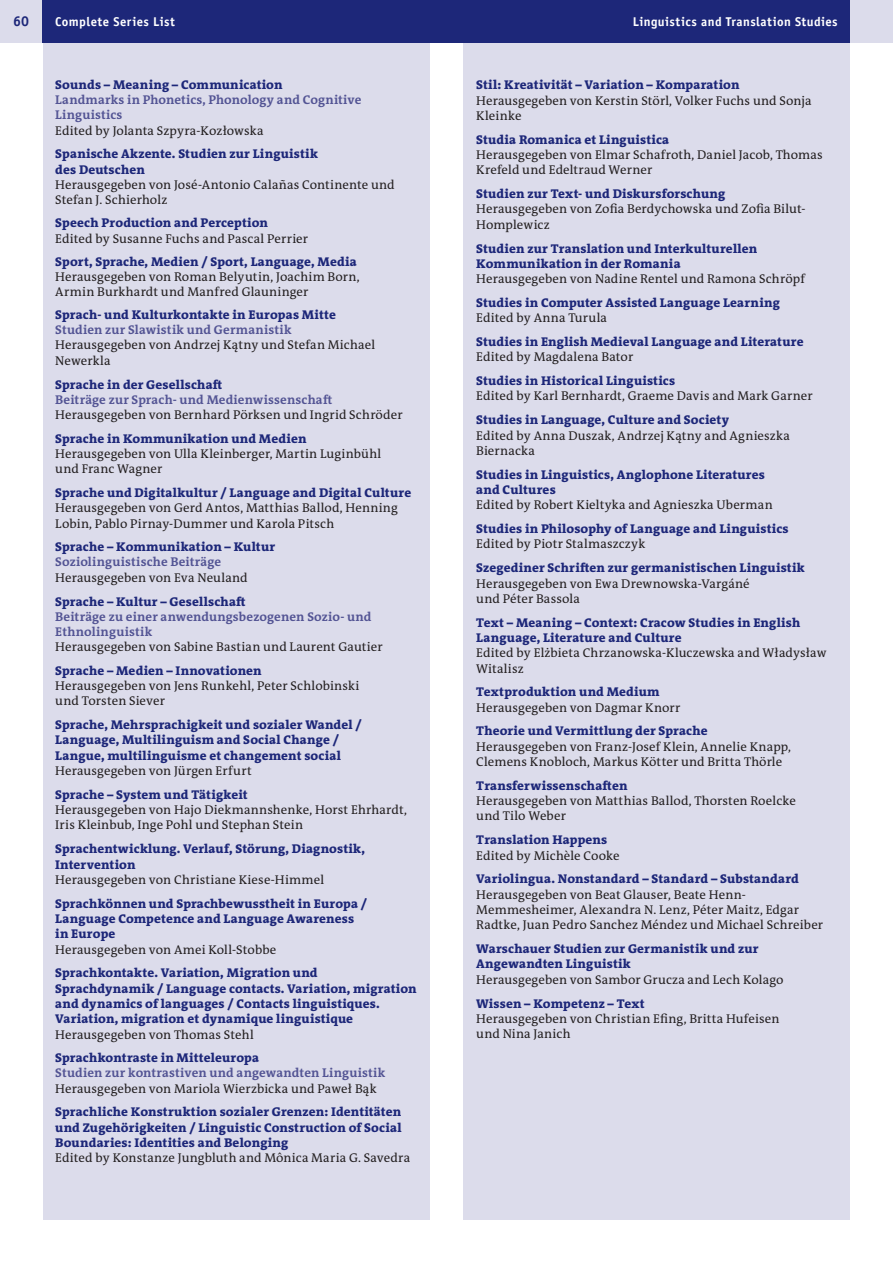
<style>
.page{position:relative;width:893px;height:1263px;background:#fff}
.page>*{position:absolute;margin:0;border:0;box-sizing:border-box;transform-origin:0 0}
.t1{font:700 14.25px "Officina Sans";color:#1d2779}
.Reihenliste__Herausg{font:12.75px/15.3px "The Antiqua B W5 Plain";letter-spacing:.01em;color:#231f20}
.Reihenliste__Titel{font:800 12.75px/15.3px "The Antiqua B W8";letter-spacing:.015em;color:#1d2779}
.Reihenliste__Titel-2{font:700 12.75px/15px "The Antiqua B W7";letter-spacing:.015em;color:#535494}
.t2{font:700 12.75px "Officina Sans";letter-spacing:.035em;color:#fff}
</style>
<div class="page">
<div style="left:0;top:0;width:893px;height:43px;background:#dcdceb"></div>
<div style="left:463px;top:43px;width:387px;height:1177px;background:#dcdceb"></div>
<div style="left:43px;top:43px;width:386px;height:1177px;background:#dcdceb"></div>
<div style="left:43px;top:0;width:807px;height:43px;background:#1d2779"></div>
<p class="t1" style="left:13px;top:13px;width:17px">60</p>
<p class="t2" style="left:55px;top:14px;width:121px">Complete Series List</p>
<p class="t2" style="left:633px;top:14px;width:206px">Linguistics and Translation Studies</p>
<p class="Reihenliste__Titel" style="left:55px;top:77px;width:229px">Sounds – Meaning – Communication</p>
<p class="Reihenliste__Titel-2" style="left:55px;top:93px;width:308px">Landmarks in Phonetics, Phonology and Cognitive<br>Linguistics</p>
<p class="Reihenliste__Herausg" style="left:55px;top:123px;width:210px">Edited by Jolanta Szpyra-Kozłowska</p>
<p class="Reihenliste__Titel" style="left:55px;top:147px;width:264px">Spanische Akzente. Studien zur Linguistik des Deutschen</p>
<p class="Reihenliste__Herausg" style="left:55px;top:177px;width:341px">Herausgegeben von José-Antonio Calañas Continente und<br>Stefan J. Schierholz</p>
<p class="Reihenliste__Titel" style="left:55px;top:215px;width:214px">Speech Production and Perception</p>
<p class="Reihenliste__Herausg" style="left:55px;top:231px;width:254px">Edited by Susanne Fuchs and Pascal Perrier</p>
<p class="Reihenliste__Titel" style="left:55px;top:254px;width:303px">Sport, Sprache, Medien / Sport, Language, Media</p>
<p class="Reihenliste__Herausg" style="left:55px;top:269px;width:306px">Herausgegeben von Roman Belyutin, Joachim Born,<br>Armin Burkhardt und Manfred Glauninger</p>
<p class="Reihenliste__Titel" style="left:55px;top:307px;width:282px">Sprach- und Kulturkontakte in Europas Mitte</p>
<p class="Reihenliste__Titel-2" style="left:55px;top:322px;width:238px">Studien zur Slawistik und Germanistik</p>
<p class="Reihenliste__Herausg" style="left:55px;top:338px;width:321px">Herausgegeben von Andrzej Kątny und Stefan Michael<br>Newerkla</p>
<p class="Reihenliste__Titel" style="left:55px;top:377px;width:169px">Sprache in der Gesellschaft</p>
<p class="Reihenliste__Titel-2" style="left:55px;top:392px;width:279px">Beiträge zur Sprach- und Medienwissenschaft</p>
<p class="Reihenliste__Herausg" style="left:55px;top:407px;width:349px">Herausgegeben von Bernhard Pörksen und Ingrid Schröder</p>
<p class="Reihenliste__Titel" style="left:55px;top:431px;width:253px">Sprache in Kommunikation und Medien</p>
<p class="Reihenliste__Herausg" style="left:55px;top:446px;width:327px">Herausgegeben von Ulla Kleinberger, Martin Luginbühl und Franc Wagner</p>
<p class="Reihenliste__Titel" style="left:55px;top:485px;width:357px">Sprache und Digitalkultur / Language and Digital Culture</p>
<p class="Reihenliste__Herausg" style="left:55px;top:500px;width:344px">Herausgegeben von Gerd Antos, Matthias Ballod, Henning<br>Lobin, Pablo Pirnay-Dummer und Karola Pitsch</p>
<p class="Reihenliste__Titel" style="left:55px;top:540px;width:221px">Sprache – Kommunikation – Kultur</p>
<p class="Reihenliste__Titel-2" style="left:55px;top:555px;width:167px">Soziolinguistische Beiträge</p>
<p class="Reihenliste__Herausg" style="left:55px;top:570px;width:194px">Herausgegeben von Eva Neuland</p>
<p class="Reihenliste__Titel" style="left:55px;top:594px;width:192px">Sprache – Kultur – Gesellschaft</p>
<p class="Reihenliste__Titel-2" style="left:55px;top:609px;width:318px">Beiträge zu einer anwendungsbezogenen Sozio- und<br>Ethnolinguistik</p>
<p class="Reihenliste__Herausg" style="left:55px;top:639px;width:329px">Herausgegeben von Sabine Bastian und Laurent Gautier</p>
<p class="Reihenliste__Titel" style="left:55px;top:663px;width:208px">Sprache – Medien – Innovationen</p>
<p class="Reihenliste__Herausg" style="left:55px;top:678px;width:306px">Herausgegeben von Jens Runkehl, Peter Schlobinski und Torsten Siever</p>
<p class="Reihenliste__Titel" style="left:55px;top:717px;width:308px">Sprache, Mehrsprachigkeit und sozialer Wandel /<br>Language, Multilinguism and Social Change /<br>Langue, multilinguisme et changement social</p>
<p class="Reihenliste__Herausg" style="left:55px;top:763px;width:198px">Herausgegeben von Jürgen Erfurt</p>
<p class="Reihenliste__Titel" style="left:55px;top:787px;width:194px">Sprache – System und Tätigkeit</p>
<p class="Reihenliste__Herausg" style="left:55px;top:802px;width:353px">Herausgegeben von Hajo Diekmannshenke, Horst Ehrhardt,<br>Iris Kleinbub, Inge Pohl und Stephan Stein</p>
<p class="Reihenliste__Titel" style="left:55px;top:841px;width:311px">Sprachentwicklung. Verlauf, Störung, Diagnostik,<br>Intervention</p>
<p class="Reihenliste__Herausg" style="left:55px;top:872px;width:270px">Herausgegeben von Christiane Kiese-Himmel</p>
<p class="Reihenliste__Titel" style="left:55px;top:896px;width:313px">Sprachkönnen und Sprachbewusstheit in Europa /<br>Language Competence and Language Awareness in Europe</p>
<p class="Reihenliste__Herausg" style="left:55px;top:942px;width:223px">Herausgegeben von Amei Koll-Stobbe</p>
<p class="Reihenliste__Titel" style="left:55px;top:965px;width:363px">Sprachkontakte. Variation, Migration und Sprachdynamik / Language contacts. Variation, migration and dynamics of languages / Contacts linguistiques.<br>Variation, migration et dynamique linguistique</p>
<p class="Reihenliste__Herausg" style="left:55px;top:1027px;width:200px">Herausgegeben von Thomas Stehl</p>
<p class="Reihenliste__Titel" style="left:55px;top:1050px;width:205px">Sprachkontraste in Mitteleuropa</p>
<p class="Reihenliste__Titel-2" style="left:55px;top:1066px;width:332px">Studien zur kontrastiven und angewandten Linguistik</p>
<p class="Reihenliste__Herausg" style="left:55px;top:1081px;width:323px">Herausgegeben von Mariola Wierzbicka und Paweł Bąk</p>
<p class="Reihenliste__Titel" style="left:55px;top:1104px;width:348px;text-align:justify">Sprachliche Konstruktion sozialer Grenzen: Identitäten und Zugehörigkeiten / Linguistic Construction of Social Boundaries: Identities and Belonging</p>
<p class="Reihenliste__Herausg" style="left:55px;top:1150px;width:356px">Edited by Konstanze Jungbluth and Mônica Maria G. Savedra</p>
<p class="Reihenliste__Titel" style="left:476px;top:77px;width:265px">Stil: Kreativität – Variation – Komparation</p>
<p class="Reihenliste__Herausg" style="left:476px;top:93px;width:337px">Herausgegeben von Kerstin Störl, Volker Fuchs und Sonja<br>Kleinke</p>
<p class="Reihenliste__Titel" style="left:476px;top:132px;width:194px">Studia Romanica et Linguistica</p>
<p class="Reihenliste__Herausg" style="left:476px;top:147px;width:348px">Herausgegeben von Elmar Schafroth, Daniel Jacob, Thomas<br>Krefeld und Edeltraud Werner</p>
<p class="Reihenliste__Titel" style="left:476px;top:186px;width:251px">Studien zur Text- und Diskursforschung</p>
<p class="Reihenliste__Herausg" style="left:476px;top:202px;width:331px">Herausgegeben von Zofia Berdychowska und Zofia Bilut-<br>Homplewicz</p>
<p class="Reihenliste__Titel" style="left:476px;top:241px;width:282px">Studien zur Translation und Interkulturellen<br>Kommunikation in der Romania</p>
<p class="Reihenliste__Herausg" style="left:476px;top:271px;width:330px">Herausgegeben von Nadine Rentel und Ramona Schröpf</p>
<p class="Reihenliste__Titel" style="left:476px;top:295px;width:305px">Studies in Computer Assisted Language Learning</p>
<p class="Reihenliste__Herausg" style="left:476px;top:310px;width:132px">Edited by Anna Turula</p>
<p class="Reihenliste__Titel" style="left:476px;top:334px;width:329px">Studies in English Medieval Language and Literature</p>
<p class="Reihenliste__Herausg" style="left:476px;top:349px;width:158px">Edited by Magdalena Bator</p>
<p class="Reihenliste__Titel" style="left:476px;top:373px;width:200px">Studies in Historical Linguistics</p>
<p class="Reihenliste__Herausg" style="left:476px;top:389px;width:338px">Edited by Karl Bernhardt, Graeme Davis and Mark Garner</p>
<p class="Reihenliste__Titel" style="left:476px;top:412px;width:254px">Studies in Language, Culture and Society</p>
<p class="Reihenliste__Herausg" style="left:476px;top:428px;width:315px">Edited by Anna Duszak, Andrzej Kątny and Agnieszka<br>Biernacka</p>
<p class="Reihenliste__Titel" style="left:476px;top:467px;width:290px">Studies in Linguistics, Anglophone Literatures and Cultures</p>
<p class="Reihenliste__Herausg" style="left:476px;top:497px;width:298px">Edited by Robert Kieltyka and Agnieszka Uberman</p>
<p class="Reihenliste__Titel" style="left:476px;top:521px;width:314px">Studies in Philosophy of Language and Linguistics</p>
<p class="Reihenliste__Herausg" style="left:476px;top:536px;width:171px">Edited by Piotr Stalmaszczyk</p>
<p class="Reihenliste__Titel" style="left:476px;top:560px;width:330px">Szegediner Schriften zur germanistischen Linguistik</p>
<p class="Reihenliste__Herausg" style="left:476px;top:576px;width:275px">Herausgegeben von Ewa Drewnowska-Vargáné und Péter Bassola</p>
<p class="Reihenliste__Titel" style="left:476px;top:615px;width:325px">Text – Meaning – Context: Cracow Studies in English<br>Language, Literature and Culture</p>
<p class="Reihenliste__Herausg" style="left:476px;top:645px;width:352px">Edited by Elżbieta Chrzanowska-Kluczewska and Władysław<br>Witalisz</p>
<p class="Reihenliste__Titel" style="left:476px;top:684px;width:185px">Textproduktion und Medium</p>
<p class="Reihenliste__Herausg" style="left:476px;top:700px;width:206px">Herausgegeben von Dagmar Knorr</p>
<p class="Reihenliste__Titel" style="left:476px;top:724px;width:233px">Theorie und Vermittlung der Sprache</p>
<p class="Reihenliste__Herausg" style="left:476px;top:739px;width:316px">Herausgegeben von Franz-Josef Klein, Annelie Knapp,<br>Clemens Knobloch, Markus Kötter und Britta Thörle</p>
<p class="Reihenliste__Titel" style="left:476px;top:778px;width:153px">Transferwissenschaften</p>
<p class="Reihenliste__Herausg" style="left:476px;top:793px;width:321px">Herausgegeben von Matthias Ballod, Thorsten Roelcke und Tilo Weber</p>
<p class="Reihenliste__Titel" style="left:476px;top:832px;width:133px">Translation Happens</p>
<p class="Reihenliste__Herausg" style="left:476px;top:848px;width:145px">Edited by Michèle Cooke</p>
<p class="Reihenliste__Titel" style="left:476px;top:871px;width:324px">Variolingua. Nonstandard – Standard – Substandard</p>
<p class="Reihenliste__Herausg" style="left:476px;top:887px;width:348px">Herausgegeben von Beat Glauser, Beate Henn-<br>Memmesheimer, Alexandra N. Lenz, Péter Maitz, Edgar<br>Radtke, Juan Pedro Sanchez Méndez und Michael Schreiber</p>
<p class="Reihenliste__Titel" style="left:476px;top:941px;width:284px">Warschauer Studien zur Germanistik und zur<br>Angewandten Linguistik</p>
<p class="Reihenliste__Herausg" style="left:476px;top:972px;width:309px">Herausgegeben von Sambor Grucza and Lech Kolago</p>
<p class="Reihenliste__Titel" style="left:476px;top:996px;width:170px">Wissen – Kompetenz – Text</p>
<p class="Reihenliste__Herausg" style="left:476px;top:1011px;width:305px">Herausgegeben von Christian Efing, Britta Hufeisen und Nina Janich</p>
</div>
